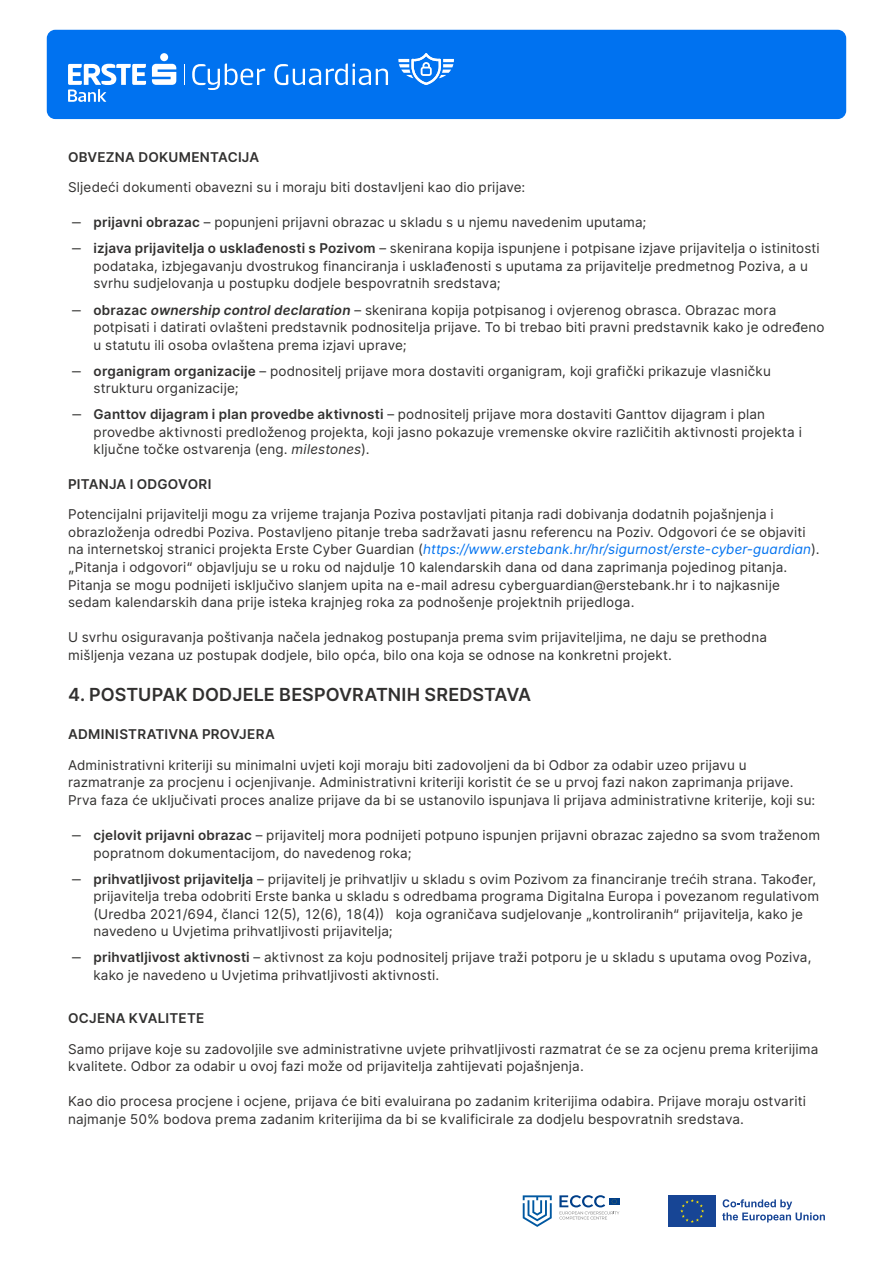
<style>
.page{position:relative;width:893px;height:1263px;background:#fff}
.page>*{position:absolute;margin:0;border:0;box-sizing:border-box;transform-origin:0 0}
.t1{font:600 18px "Inter";color:#31302f}
.t2{font:13.5px/17.5px "Inter";letter-spacing:.01em;color:#31302f}
.t3{font:600 13.5px "Inter";letter-spacing:.02em;color:#31302f}
.s1{font-weight:600}
.s2{font-weight:600;font-style:italic}
.s3{font-style:italic}
.s4{font-style:italic;color:#0072f0}
</style>
<div class="page">
<div style="left:47px;top:30px;width:799px;height:89px;background:#0072f0;border-radius:9px"></div>
<svg style="left:192px;top:64px;width:196px;height:26px"></svg>
<svg style="left:398px;top:53px;width:56px;height:32px"></svg>
<svg style="left:152px;top:64px;width:24px;height:21px"></svg>
<div style="left:160px;top:53px;width:8px;height:8px;background:#fff;border-radius:50%"></div>
<svg style="left:68px;top:64px;width:78px;height:38px"></svg>
<svg style="left:184px;top:64px;width:1px;height:21px"></svg>
<div style="left:668px;top:1195px;width:48px;height:32px;background:#174595"></div>
<svg style="left:680px;top:1199px;width:24px;height:24px"></svg>
<svg style="left:722px;top:1199px;width:103px;height:23px"></svg>
<svg style="left:559px;top:1195px;width:60px;height:24px"></svg>
<svg style="left:523px;top:1195px;width:29px;height:32px"></svg>
<p class="t3" style="left:68px;top:147px;width:193px">OBVEZNA DOKUMENTACIJA</p>
<p class="t2" style="left:68px;top:178px;width:459px">Sljedeći dokumenti obavezni su i moraju biti dostavljeni kao dio prijave:</p>
<p class="t2" style="left:72px;top:209px;width:749px;line-height:26.1px">‒ <span class="s1">prijavni obrazac</span> – popunjeni prijavni obrazac u skladu s u njemu navedenim uputama;<br>‒ <span class="s1">izjava prijavitelja o usklađenosti s Pozivom</span> – skenirana kopija ispunjene i potpisane izjave prijavitelja o istinitosti</p>
<p class="t2" style="left:94px;top:257px;width:716px">podataka, izbjegavanju dvostrukog financiranja i usklađenosti s uputama za prijavitelje predmetnog Poziva, a u svrhu sudjelovanja u postupku dodjele bespovratnih sredstava;</p>
<p class="t2" style="left:94px;top:301px;width:733px;text-indent:-21px">‒ <span class="s1">obrazac</span> <span class="s2">ownership control declaration</span> – skenirana kopija potpisanog i ovjerenog obrasca. Obrazac mora potpisati i datirati ovlašteni predstavnik podnositelja prijave. To bi trebao biti pravni predstavnik kako je određeno u statutu ili osoba ovlaštena prema izjavi uprave;</p>
<p class="t2" style="left:94px;top:362px;width:679px;text-indent:-21px">‒ <span class="s1">organigram organizacije</span> – podnositelj prijave mora dostaviti organigram, koji grafički prikazuje vlasničku strukturu organizacije;</p>
<p class="t2" style="left:94px;top:405px;width:710px;text-indent:-21px">‒ <span class="s1">Ganttov dijagram i plan provedbe aktivnosti</span> – podnositelj prijave mora dostaviti Ganttov dijagram i plan provedbe aktivnosti predloženog projekta, koji jasno pokazuje vremenske okvire različitih aktivnosti projekta i ključne točke ostvarenja (eng. <span class="s3">milestones</span>).</p>
<p class="t3" style="left:68px;top:474px;width:145px">PITANJA I ODGOVORI</p>
<p class="t2" style="left:68px;top:505px;width:753px">Potencijalni prijavitelji mogu za vrijeme trajanja Poziva postavljati pitanja radi dobivanja dodatnih pojašnjenja i obrazloženja odredbi Poziva. Postavljeno pitanje treba sadržavati jasnu referencu na Poziv. Odgovori će se objaviti na internetskoj stranici projekta Erste Cyber Guardian (<span class="s4">https://www.erstebank.hr/hr/sigurnost/erste-cyber-guardian</span>). „Pitanja i odgovori“ objavljuju se u roku od najdulje 10 kalendarskih dana od dana zaprimanja pojedinog pitanja.<br>Pitanja se mogu podnijeti isključivo slanjem upita na e-mail adresu cyberguardian@erstebank.hr i to najkasnije sedam kalendarskih dana prije isteka krajnjeg roka za podnošenje projektnih prijedloga.</p>
<p class="t2" style="left:68px;top:628px;width:700px">U svrhu osiguravanja poštivanja načela jednakog postupanja prema svim prijaviteljima, ne daju se prethodna mišljenja vezana uz postupak dodjele, bilo opća, bilo ona koja se odnose na konkretni projekt.</p>
<h1 class="t1" style="left:68px;top:681px;width:465px">4. POSTUPAK DODJELE BESPOVRATNIH SREDSTAVA</h1>
<p class="t3" style="left:68px;top:724px;width:208px">ADMINISTRATIVNA PROVJERA</p>
<p class="t2" style="left:68px;top:756px;width:749px">Administrativni kriteriji su minimalni uvjeti koji moraju biti zadovoljeni da bi Odbor za odabir uzeo prijavu u razmatranje za procjenu i ocjenjivanje. Administrativni kriteriji koristit će se u prvoj fazi nakon zaprimanja prijave.<br>Prva faza će uključivati proces analize prijave da bi se ustanovilo ispunjava li prijava administrativne kriterije, koji su:</p>
<p class="t2" style="left:94px;top:826px;width:728px;text-indent:-21px">‒ <span class="s1">cjelovit prijavni obrazac</span> – prijavitelj mora podnijeti potpuno ispunjen prijavni obrazac zajedno sa svom traženom popratnom dokumentacijom, do navedenog roka;</p>
<p class="t2" style="left:94px;top:870px;width:727px;text-indent:-21px">‒ <span class="s1">prihvatljivost prijavitelja</span> – prijavitelj je prihvatljiv u skladu s ovim Pozivom za financiranje trećih strana. Također, prijavitelja treba odobriti Erste banka u skladu s odredbama programa Digitalna Europa i povezanom regulativom (Uredba 2021/694, članci 12(5), 12(6), 18(4)) koja ograničava sudjelovanje „kontroliranih“ prijavitelja, kako je navedeno u Uvjetima prihvatljivosti prijavitelja;</p>
<p class="t2" style="left:94px;top:948px;width:720px;text-indent:-21px">‒ <span class="s1">prihvatljivost aktivnosti</span> – aktivnost za koju podnositelj prijave traži potporu je u skladu s uputama ovog Poziva, kako je navedeno u Uvjetima prihvatljivosti aktivnosti.</p>
<p class="t3" style="left:68px;top:1008px;width:138px">OCJENA KVALITETE</p>
<p class="t2" style="left:68px;top:1040px;width:752px">Samo prijave koje su zadovoljile sve administrativne uvjete prihvatljivosti razmatrat će se za ocjenu prema kriterijima kvalitete. Odbor za odabir u ovoj fazi može od prijavitelja zahtijevati pojašnjenja.</p>
<p class="t2" style="left:68px;top:1092px;width:739px">Kao dio procesa procjene i ocjene, prijava će biti evaluirana po zadanim kriterijima odabira. Prijave moraju ostvariti najmanje 50% bodova prema zadanim kriterijima da bi se kvalificirale za dodjelu bespovratnih sredstava.</p>
</div>
